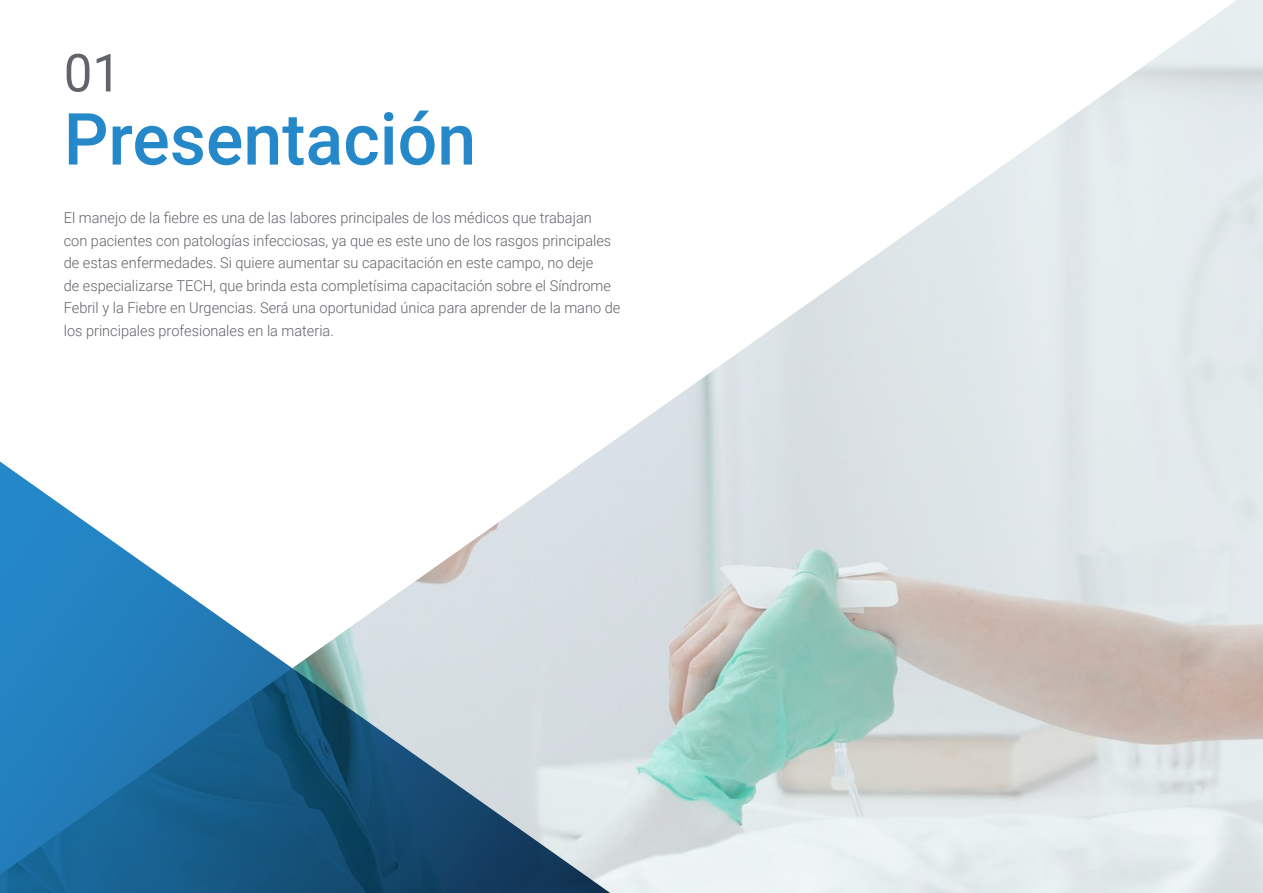
<style>
.page{position:relative;width:1263px;height:893px;background:#fff}
.page>*{position:absolute;margin:0;border:0;box-sizing:border-box;transform-origin:0 0}
.t1{font:500 72px "Roboto";color:#2488c9}
.t2{font:52.5px "Roboto";color:#61646a}
.t3{font:300 15px/22.5px "Roboto";color:#61646a}
</style>
<div class="page">
<img style="left:607px;top:0;width:656px;height:893px">
<svg style="left:0;top:446px;width:640px;height:447px"></svg>
<h2 class="t2" style="left:64px;top:36px;width:59px">01</h2>
<h1 class="t1" style="left:64px;top:89px;width:414px">Presentación</h1>
<p class="t3" style="left:64px;top:206px;width:558px">El manejo de la fiebre es una de las labores principales de los médicos que trabajan<br>con pacientes con patologías infecciosas, ya que es este uno de los rasgos principales de estas enfermedades. Si quiere aumentar su capacitación en este campo, no deje<br>de especializarse TECH, que brinda esta completísima capacitación sobre el Síndrome Febril y la Fiebre en Urgencias. Será una oportunidad única para aprender de la mano de los principales profesionales en la materia.</p>
</div>
